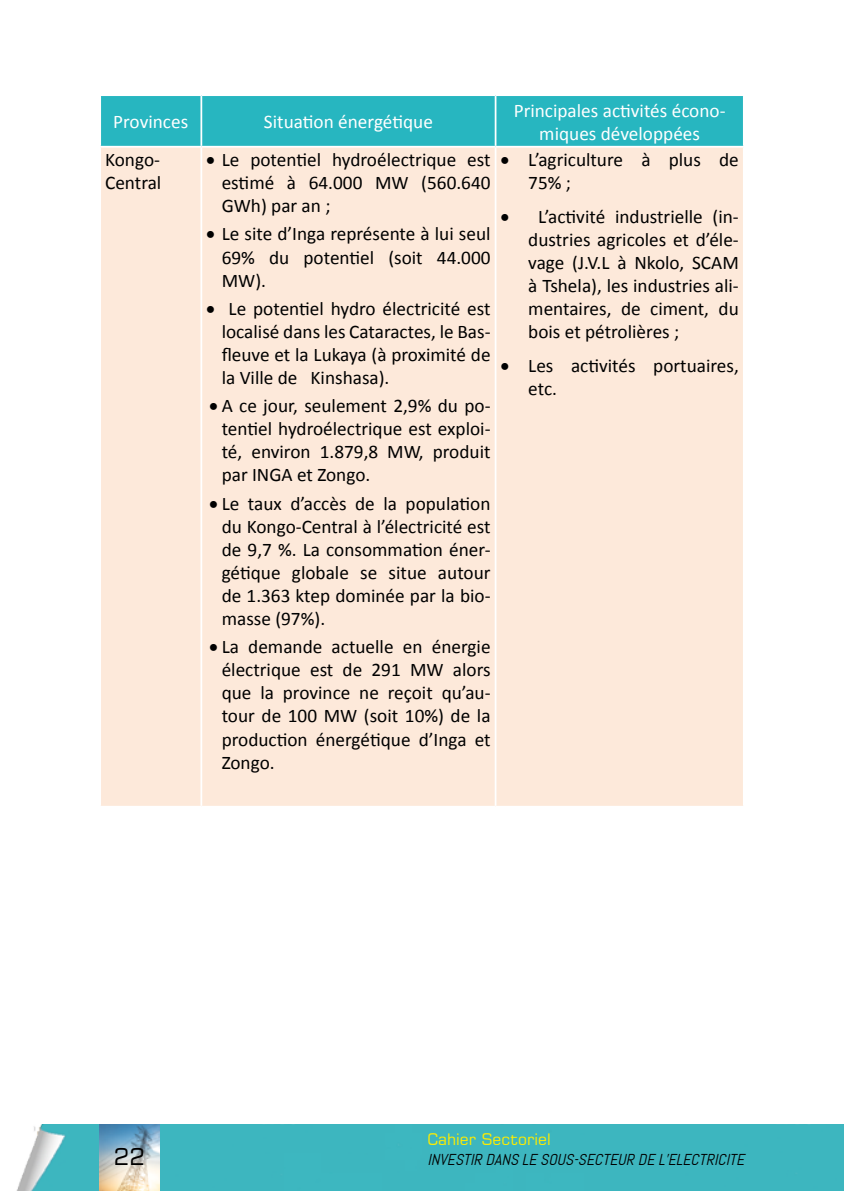
<style>
.page{position:relative;width:844px;height:1191px;background:#fff}
.page>*{position:absolute;margin:0;border:0;box-sizing:border-box;transform-origin:0 0}
.t1{font:22.75px "Square 721 BT";color:#000}
.t2{font:19.25px/23.1px "Calibri";color:#000;text-align:justify}
.t3{font:19.25px/23.1px "Calibri";color:#fff;text-align:center}
.t4{font:italic 15.75px "Abel";color:#000}
.t5{font:15.75px "Square 721 BT";color:#ffed00}
</style>
<div class="page">
<div style="left:16px;top:1125px;width:569px;height:66px;background:#3db6bf"></div>
<img style="left:99px;top:1125px;width:60px;height:66px">
<div style="left:585px;top:1125px;width:258px;height:66px;background:#3db6bf"></div>
<div style="left:101px;top:96px;width:641px;height:50px;background:#27b6c0"></div>
<div style="left:101px;top:148px;width:641px;height:658px;background:#fde9da"></div>
<hr style="left:200px;top:148px;width:2px;height:658px;background:#fff">
<hr style="left:494px;top:148px;width:2px;height:658px;background:#fff">
<hr style="left:200px;top:96px;width:2px;height:50px;background:#fff">
<hr style="left:494px;top:96px;width:2px;height:50px;background:#fff">
<p class="t3" style="left:113px;top:110px;width:76px">Provinces</p>
<p class="t3" style="left:264px;top:110px;width:170px">Situation énergétique</p>
<p class="t3" style="left:513px;top:99px;width:213px">Principales activités écono&shy;miques développées</p>
<p class="t2" style="left:105px;top:148px;width:58px">Kongo-<br>Central</p>
<p class="t2" style="left:222px;top:148px;width:270px;text-indent:-15px">• Le potentiel hydroélectrique est estimé à 64.000 MW (560.640<br>GWh) par an ;</p>
<p class="t2" style="left:222px;top:222px;width:270px;text-indent:-15px">• Le site d’Inga représente à lui seul 69% du potentiel (soit 44.000<br>MW).</p>
<p class="t2" style="left:222px;top:297px;width:270px;text-indent:-15px">• Le potentiel hydro électricité est localisé dans les Cataractes, le Bas&shy;fleuve et la Lukaya (à proximité de la Ville de Kinshasa).</p>
<p class="t2" style="left:222px;top:394px;width:270px;text-indent:-12px">• A ce jour, seulement 2,9% du po&shy;tentiel hydroélectrique est exploi&shy;té, environ 1.879,8 MW, produit par INGA et Zongo.</p>
<p class="t2" style="left:222px;top:491px;width:270px;text-indent:-12px">• Le taux d’accès de la population du Kongo-Central à l’électricité est de 9,7 %. La consommation éner&shy;gétique globale se situe autour de 1.363 ktep dominée par la bio&shy;masse (97%).</p>
<p class="t2" style="left:222px;top:635px;width:270px;text-indent:-12px">• La demande actuelle en énergie électrique est de 291 MW alors que la province ne reçoit qu’au&shy;tour de 100 MW (soit 10%) de la production énergétique d’Inga et Zongo.</p>
<p class="t2" style="left:528px;top:148px;width:212px;text-indent:-28px">• L’agriculture à plus de<br>75% ;</p>
<p class="t2" style="left:528px;top:205px;width:212px;text-indent:-28px">• L’activité industrielle (in&shy;dustries agricoles et d’éle&shy;vage (J.V.L à Nkolo, SCAM à Tshela), les industries ali&shy;mentaires, de ciment, du bois et pétrolières ;</p>
<p class="t2" style="left:528px;top:354px;width:212px;text-indent:-28px">• Les activités portuaires, etc.</p>
<p class="t1" style="left:114px;top:1142px;width:32px">22</p>
<p class="t5" style="left:427px;top:1129px;width:125px">Cahier Sectoriel</p>
<p class="t4" style="left:427px;top:1150px;width:322px">INVESTIR DANS LE SOUS-SECTEUR DE L’ELECTRICITE</p>
</div>
